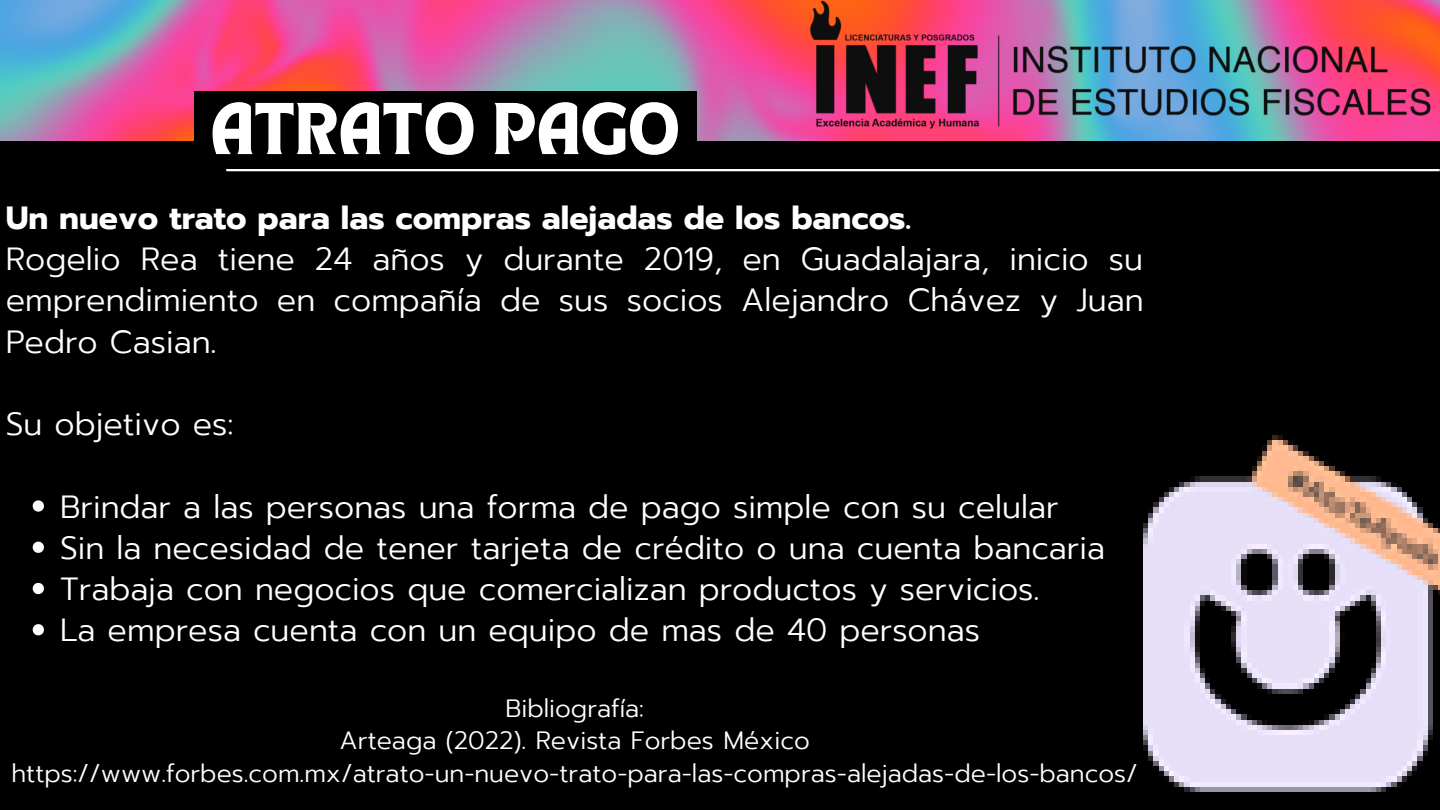
<style>
.page{position:relative;width:1440px;height:810px;background:#000}
.page>*{position:absolute;margin:0;border:0;box-sizing:border-box;transform-origin:0 0}
.t1{font:53px "TANHEADLINE";letter-spacing:.02em;color:#fff}
.t2{font:300 32px/41.2px "Prompt";color:#fff;text-align:justify}
.t3{font:700 32px "Prompt";color:#fff}
.t4{font:300 25px "Prompt";color:#fff}
</style>
<div class="page">
<img style="left:0;top:0;width:1440px;height:141px">
<div style="left:195px;top:91px;width:502px;height:88px;background:#000"></div>
<hr style="left:226px;top:169px;width:1214px;height:2px;background:#fff">
<svg style="left:33px;top:500px;width:11px;height:12px"></svg>
<svg style="left:33px;top:542px;width:11px;height:11px"></svg>
<svg style="left:33px;top:583px;width:11px;height:11px"></svg>
<svg style="left:33px;top:624px;width:11px;height:11px"></svg>
<img style="left:1144px;top:435px;width:296px;height:357px">
<img style="left:803px;top:0;width:636px;height:135px">
<p class="t1" style="left:211px;top:99px;width:471px">ATRATO PAGO</p>
<p class="t3" style="left:6px;top:194px;width:907px">Un nuevo trato para las compras alejadas de los bancos.</p>
<p class="t2" style="left:6px;top:239px;width:1139px">Rogelio Rea tiene 24 años y durante 2019, en Guadalajara, inicio su emprendimiento en compañía de sus socios Alejandro Chávez y Juan Pedro Casian.</p>
<p class="t2" style="left:6px;top:404px;width:229px">Su objetivo es:</p>
<p class="t2" style="left:60px;top:486px;width:1000px">Brindar a las personas una forma de pago simple con su celular</p>
<p class="t2" style="left:60px;top:528px;width:1046px">Sin la necesidad de tener tarjeta de crédito o una cuenta bancaria</p>
<p class="t2" style="left:60px;top:569px;width:981px">Trabaja con negocios que comercializan productos y servicios.</p>
<p class="t2" style="left:60px;top:610px;width:921px">La empresa cuenta con un equipo de mas de 40 personas</p>
<p class="t4" style="left:505px;top:690px;width:140px">Bibliografía:</p>
<p class="t4" style="left:340px;top:722px;width:472px">Arteaga (2022). Revista Forbes México</p>
<p class="t4" style="left:12px;top:754px;width:1128px">https://www.forbes.com.mx/atrato-un-nuevo-trato-para-las-compras-alejadas-de-los-bancos/</p>
</div>
